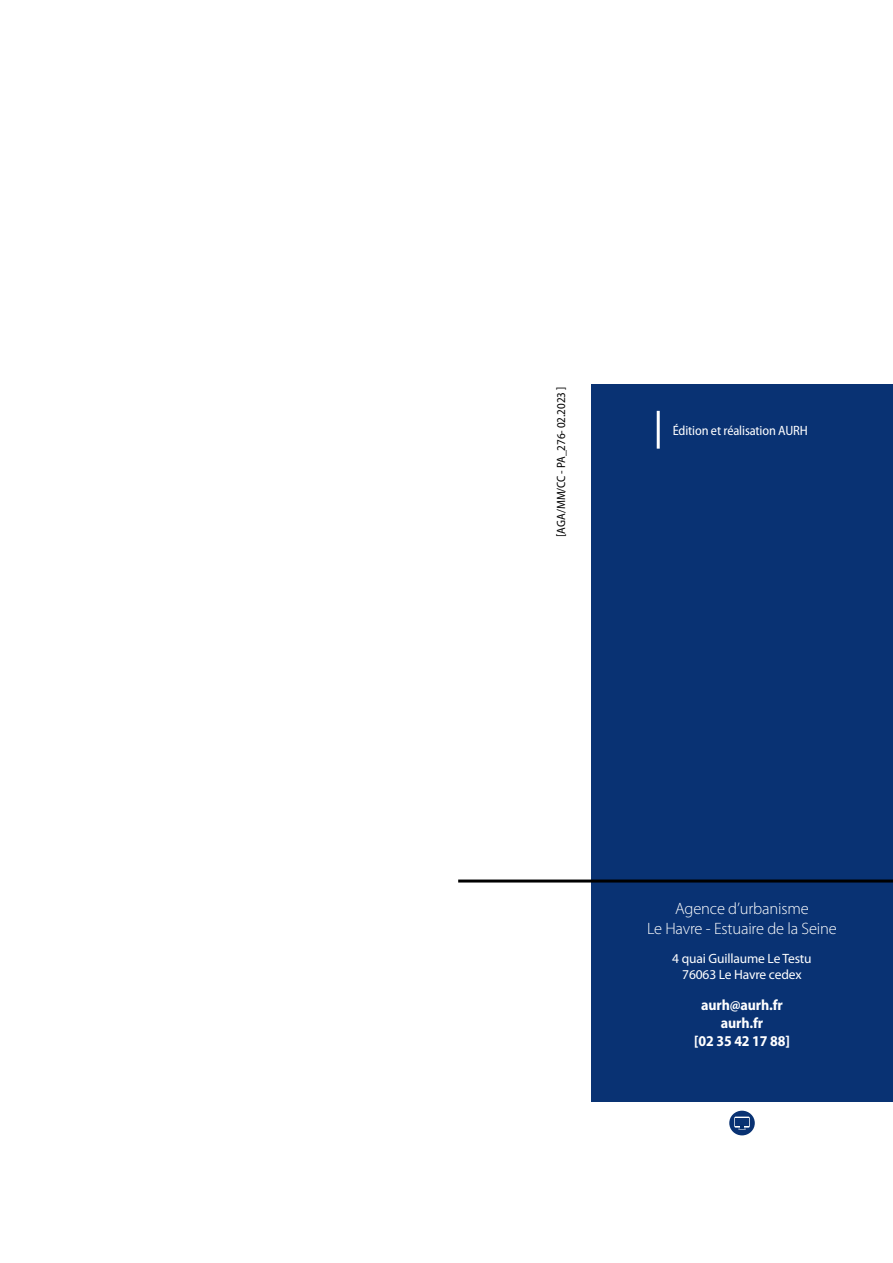
<style>
.page{position:relative;width:893px;height:1263px;background:#fff}
.page>*{position:absolute;margin:0;border:0;box-sizing:border-box;transform-origin:0 0}
.t1{font:300 16.5px/19.8px "Myriad Pro";letter-spacing:-.01em;color:#fff;text-align:center}
.t2{font:700 semi-condensed 15px/18px "Myriad Pro";letter-spacing:-.01em;color:#fff;text-align:center}
.t3{font:13.5px/16.2px "Myriad Pro";letter-spacing:-.01em;color:#fff;text-align:center}
.t4{font:semi-condensed 13.5px "Myriad Pro";letter-spacing:-.01em;color:#fff}
.t5{font:semi-condensed 12px "Myriad Pro";letter-spacing:-.01em;color:#000}
</style>
<div class="page">
<div style="left:591px;top:384px;width:302px;height:717px;background:#093273"></div>
<hr style="left:458px;top:879px;width:435px;height:3px;background:#000">
<svg style="left:729px;top:1111px;width:26px;height:24px"></svg>
<hr style="left:657px;top:411px;width:3px;height:38px;background:#fff">
<p class="t5" style="left:555px;top:537px;width:152px;rotate:-90deg">[AGA/MM/CC - PA_276- 02.2023 ]</p>
<p class="t4" style="left:673px;top:423px;width:137px">Édition et réalisation AURH</p>
<p class="t1" style="left:647px;top:898px;width:191px">Agence d’urbanisme<br>Le Havre - Estuaire de la Seine</p>
<p class="t3" style="left:672px;top:950px;width:141px">4 quai Guillaume Le Testu<br>76063 Le Havre cedex</p>
<p class="t2" style="left:694px;top:995px;width:97px">aurh@aurh.fr aurh.fr<br>[02 35 42 17 88]</p>
</div>
